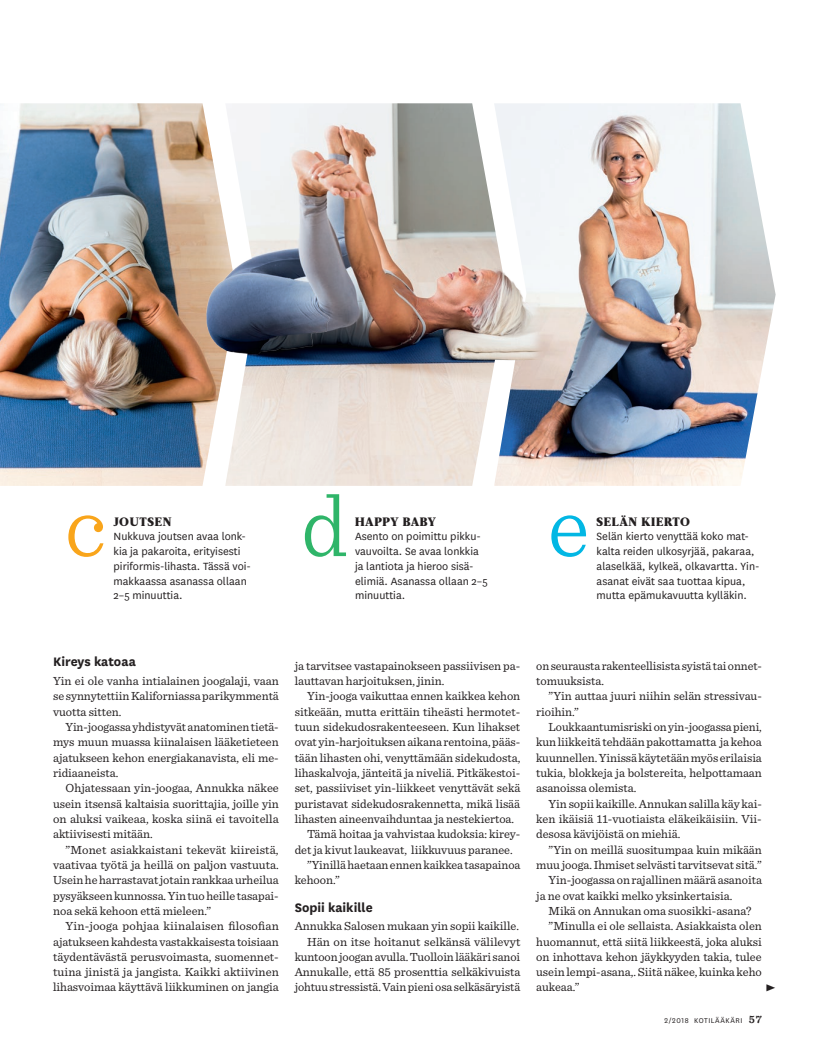
<style>
.page{position:relative;width:815px;height:1053px;background:#fff}
.page>*{position:absolute;margin:0;border:0;box-sizing:border-box;transform-origin:0 0}
.Aakkoset_laji{font:300 90px "Sentinel";color:#f9a51b}
.Aakkoset_laji-2{font:300 90px "Sentinel";color:#2fb569}
.Aakkoset_laji-3{font:300 90px "Sentinel";color:#02b7e4}
._05_Väliotsikko_nati{font:700 14.38px "National";color:#231f20}
.käännä_nuoli{font:700 14.38px "National";color:#231f20}
._04_teksti{font:12.38px/15.2px "Sentinel";letter-spacing:-.005em;color:#231f20;text-align:justify}
._04_teksti_ei_sis{font:12.38px/15.2px "Sentinel";letter-spacing:-.005em;color:#231f20;text-align:justify}
._10_Laatikko_teksti{font:12.25px/14.8px "National";color:#231f20}
._10_Laatikko_teksti-2{font:900 12.25px "Acta";letter-spacing:.05em;color:#231f20}
.Sivunumero_oik{font:600 11.25px "Sentinel";color:#231f20}
.Sivunumerossa_Kotilä{font:8.12px "National";letter-spacing:.075em;color:#231f20}
</style>
<div class="page">
<img style="left:0;top:103px;width:196px;height:383px">
<img style="left:550px;top:103px;width:226px;height:383px">
<img style="left:196px;top:103px;width:354px;height:383px">
<p class="Aakkoset_laji" style="left:65px;top:459px;width:43px">c</p>
<p class="_10_Laatikko_teksti-2" style="left:114px;top:514px;width:59px">JOUTSEN</p>
<p class="_10_Laatikko_teksti" style="left:114px;top:528px;width:139px">Nukkuva joutsen avaa lonk&shy;kia ja pakaroita, erityisesti piriformis-lihasta. Tässä voi&shy;makkaassa asanassa ollaan<br>2–5 minuuttia.</p>
<p class="Aakkoset_laji-2" style="left:301px;top:459px;width:48px">d</p>
<p class="_10_Laatikko_teksti-2" style="left:355px;top:514px;width:82px">HAPPY BABY</p>
<p class="_10_Laatikko_teksti" style="left:355px;top:528px;width:134px">Asento on poimittu pikku&shy;vauvoilta. Se avaa lonkkia ja lantiota ja hieroo sisä&shy;elimiä. Asanassa ollaan 2–5 minuuttia.</p>
<p class="Aakkoset_laji-3" style="left:548px;top:459px;width:43px">e</p>
<p class="_10_Laatikko_teksti-2" style="left:597px;top:514px;width:95px">SELÄN KIERTO</p>
<p class="_10_Laatikko_teksti" style="left:597px;top:528px;width:164px">Selän kierto venyttää koko mat&shy;kalta reiden ulkosyrjää, pakaraa, alaselkää, kylkeä, olkavartta. Yin&shy;asanat eivät saa tuottaa kipua, mutta epämukavuutta kylläkin.</p>
<p class="_05_Väliotsikko_nati" style="left:53px;top:651px;width:84px">Kireys katoaa</p>
<p class="_04_teksti_ei_sis" style="left:53px;top:672px;width:227px">Yin ei ole vanha intialainen joogalaji, vaan se synnytettiin Kaliforniassa parikymmentä vuotta sitten.</p>
<p class="_04_teksti" style="left:53px;top:718px;width:227px;text-indent:12px">Yin-joogassa yhdistyvät anatominen tietä&shy;mys muun muassa kiinalaisen lääketieteen ajatukseen kehon energiakanavista, eli me&shy;ridiaaneista.</p>
<p class="_04_teksti" style="left:53px;top:779px;width:227px;text-indent:12px">Ohjatessaan yin-joogaa, Annukka näkee usein itsensä kaltaisia suorittajia, joille yin on aluksi vaikeaa, koska siinä ei tavoitella aktiivisesti mitään.</p>
<p class="_04_teksti" style="left:53px;top:841px;width:227px;text-indent:12px">”Monet asiakkaistani tekevät kiireistä, vaativaa työtä ja heillä on paljon vastuuta.<br>Usein he harrastavat jotain rankkaa urheilua pysyäkseen kunnossa. Yin tuo heille tasapai&shy;noa sekä kehoon että mieleen.”</p>
<p class="_04_teksti" style="left:53px;top:917px;width:227px;text-indent:12px">Yin-jooga pohjaa kiinalaisen filosofian ajatukseen kahdesta vastakkaisesta toisiaan täydentävästä perusvoimasta, suomennet&shy;tuina jinistä ja jangista. Kaikki aktiivinen lihasvoimaa käyttävä liikkuminen on jangia</p>
<p class="_04_teksti" style="left:295px;top:657px;width:227px">ja tarvitsee vastapainokseen passiivisen pa&shy;lauttavan harjoituksen, jinin.</p>
<p class="_04_teksti" style="left:295px;top:687px;width:227px;text-indent:12px">Yin-jooga vaikuttaa ennen kaikkea kehon sitkeään, mutta erittäin tiheästi hermotet&shy;tuun sidekudosrakenteeseen. Kun lihakset ovat yin-harjoituksen aikana rentoina, pääs&shy;tään lihasten ohi, venyttämään sidekudosta, lihaskalvoja, jänteitä ja niveliä. Pitkäkestoi&shy;set, passiiviset yin-liikkeet venyttävät sekä puristavat sidekudosrakennetta, mikä lisää lihasten aineenvaihduntaa ja nestekiertoa.</p>
<p class="_04_teksti" style="left:295px;top:825px;width:227px;text-indent:12px">Tämä hoitaa ja vahvistaa kudoksia: kirey&shy;det ja kivut laukeavat, liikkuvuus paranee.</p>
<p class="_04_teksti" style="left:295px;top:856px;width:227px;text-indent:12px">”Yinillä haetaan ennen kaikkea tasapainoa kehoon.”</p>
<p class="_05_Väliotsikko_nati" style="left:295px;top:897px;width:79px">Sopii kaikille</p>
<p class="_04_teksti_ei_sis" style="left:295px;top:917px;width:226px">Annukka Salosen mukaan yin sopii kaikille.</p>
<p class="_04_teksti" style="left:295px;top:932px;width:227px;text-indent:12px">Hän on itse hoitanut selkänsä välilevyt kuntoon joogan avulla. Tuolloin lääkäri sanoi Annukalle, että 85 prosenttia selkäkivuista johtuu stressistä. Vain pieni osa selkäsäryistä</p>
<p class="_04_teksti" style="left:536px;top:657px;width:227px">on seurausta rakenteellisista syistä tai onnet&shy;tomuuksista.</p>
<p class="_04_teksti" style="left:536px;top:687px;width:227px;text-indent:12px">”Yin auttaa juuri niihin selän stressivau&shy;rioihin.”</p>
<p class="_04_teksti" style="left:536px;top:718px;width:227px;text-indent:12px">Loukkaantumisriski on yin-joogassa pieni, kun liikkeitä tehdään pakottamatta ja kehoa kuunnellen. Yinissä käytetään myös erilaisia tukia, blokkeja ja bolstereita, helpottamaan asanoissa olemista.</p>
<p class="_04_teksti" style="left:536px;top:795px;width:227px;text-indent:12px">Yin sopii kaikille. Annukan salilla käy kai&shy;ken ikäisiä 11-vuotiaista eläkeikäisiin. Vii&shy;desosa kävijöistä on miehiä.</p>
<p class="_04_teksti" style="left:536px;top:841px;width:227px;text-align:right">”Yin on meillä suositumpaa kuin mikään muu jooga. Ihmiset selvästi tarvitsevat sitä.”</p>
<p class="_04_teksti" style="left:536px;top:871px;width:227px;text-indent:12px">Yin-joogassa on rajallinen määrä asanoita ja ne ovat kaikki melko yksinkertaisia.</p>
<p class="_04_teksti" style="left:549px;top:902px;width:204px">Mikä on Annukan oma suosikki-asana?</p>
<p class="_04_teksti" style="left:536px;top:917px;width:227px;text-indent:12px">”Minulla ei ole sellaista. Asiakkaista olen huomannut, että siitä liikkeestä, joka aluksi on inhottava kehon jäykkyyden takia, tulee usein lempi-asana,. Siitä näkee, kuinka keho aukeaa.”</p>
<p class="käännä_nuoli" style="left:765px;top:977px;width:11px">►</p>
<p class="Sivunumerossa_Kotilä" style="left:664px;top:1014px;width:79px">2/2018 KOTILÄÄKÄRI</p>
<p class="Sivunumero_oik" style="left:749px;top:1009px;width:15px">57</p>
</div>
